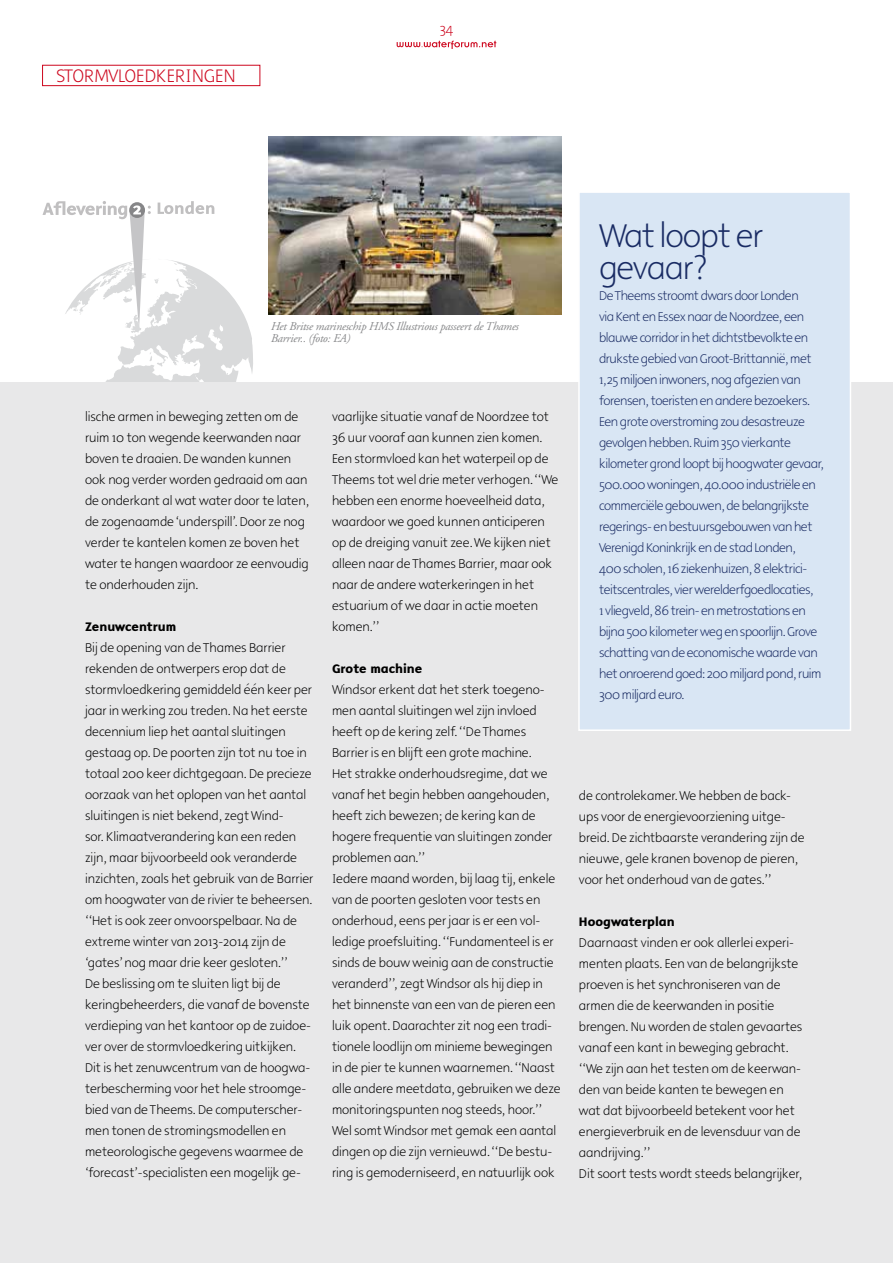
<style>
.page{position:relative;width:893px;height:1263px;background:#fff}
.page>*{position:absolute;margin:0;border:0;box-sizing:border-box;transform-origin:0 0}
.t1{font:300 33px/31.5px "Malcom";letter-spacing:-.03em;color:#1a2c64}
.t2{font:300 18.15px "Malcom";color:#cd071e}
.t3{font:300 13.5px "Malcom";color:#cd071e}
.t4{font:300 12.75px/21px "Malcom";color:#000}
.t5{font:300 12.75px/21px "Malcom";letter-spacing:-.03em;color:#1a2c64}
.t6{font:700 12.75px "Malcom";color:#000}
.t7{font:italic 11.85px/12px "Adobe Garamond";letter-spacing:-.02em;color:#87888a}
</style>
<div class="page">
<svg style="left:43px;top:201px;width:211px;height:182px"></svg>
<svg style="left:397px;top:41px;width:99px;height:8px"></svg>
<div style="left:0;top:383px;width:893px;height:880px;background:#e8e8e9"></div>
<div style="left:578px;top:191px;width:273px;height:540px;background:#d9e6f4;border:2px solid #fff"></div>
<div style="left:43px;top:65px;width:217px;height:21px;border:1px solid #cd071e"></div>
<img style="left:269px;top:136px;width:292px;height:179px">
<h2 class="t2" style="left:56px;top:64px;width:169px">Stormvloedkeringen</h2>
<p class="t3" style="left:440px;top:20px;width:15px">34</p>
<p class="t7" style="left:270px;top:320px;width:250px">Het Britse marineschip HMS Illustrious passeert de Thames<br>Barrier.. (foto: EA)</p>
<p class="t4" style="left:85px;top:406px;width:226px">lische armen in beweging zetten om de ruim 10 ton wegende keerwanden naar boven te draaien. De wanden kunnen ook nog verder worden gedraaid om aan de onderkant al wat water door te laten, de zogenaamde ‘underspill’. Door ze nog verder te kantelen komen ze boven het water te hangen waardoor ze eenvoudig te onderhouden zijn.</p>
<p class="t6" style="left:85px;top:618px;width:93px">Zenuwcentrum</p>
<p class="t4" style="left:85px;top:637px;width:230px">Bij de opening van de Thames Barrier rekenden de ontwerpers erop dat de stormvloedkering gemiddeld één keer per jaar in werking zou treden. Na het eerste decennium liep het aantal sluitingen gestaag op. De poorten zijn tot nu toe in totaal 200 keer dichtgegaan. De precieze oorzaak van het oplopen van het aantal sluitingen is niet bekend, zegt Wind-<br>sor. Klimaatverandering kan een reden zijn, maar bijvoorbeeld ook veranderde inzichten, zoals het gebruik van de Barrier om hoogwater van de rivier te beheersen. “Het is ook zeer onvoorspelbaar. Na de extreme winter van 2013-2014 zijn de ‘gates’ nog maar drie keer gesloten.”<br>De beslissing om te sluiten ligt bij de keringbeheerders, die vanaf de bovenste verdieping van het kantoor op de zuidoe&shy;ver over de stormvloedkering uitkijken.<br>Dit is het zenuwcentrum van de hoogwa&shy;terbescherming voor het hele stroomge&shy;bied van de Theems. De computerscher&shy;men tonen de stromingsmodellen en meteorologische gegevens waarmee de ‘forecast’-specialisten een mogelijk ge-</p>
<p class="t4" style="left:332px;top:406px;width:228px">vaarlijke situatie vanaf de Noordzee tot 36 uur vooraf aan kunnen zien komen.<br>Een stormvloed kan het waterpeil op de Theems tot wel drie meter verhogen. “We hebben een enorme hoeveelheid data, waardoor we goed kunnen anticiperen op de dreiging vanuit zee. We kijken niet alleen naar de Thames Barrier, maar ook naar de andere waterkeringen in het estuarium of we daar in actie moeten komen.”</p>
<p class="t6" style="left:332px;top:660px;width:92px">Grote machine</p>
<p class="t4" style="left:332px;top:679px;width:230px">Windsor erkent dat het sterk toegeno&shy;men aantal sluitingen wel zijn invloed heeft op de kering zelf. “De Thames Barrier is en blijft een grote machine.<br>Het strakke onderhoudsregime, dat we vanaf het begin hebben aangehouden, heeft zich bewezen; de kering kan de hogere frequentie van sluitingen zonder problemen aan.”<br>Iedere maand worden, bij laag tij, enkele van de poorten gesloten voor tests en onderhoud, eens per jaar is er een vol&shy;ledige proefsluiting. “Fundamenteel is er sinds de bouw weinig aan de constructie veranderd”, zegt Windsor als hij diep in het binnenste van een van de pieren een luik opent. Daarachter zit nog een tradi&shy;tionele loodlijn om minieme bewegingen in de pier te kunnen waarnemen. “Naast alle andere meetdata, gebruiken we deze monitoringspunten nog steeds, hoor.” Wel somt Windsor met gemak een aantal dingen op die zijn vernieuwd. “De bestu&shy;ring is gemoderniseerd, en natuurlijk ook</p>
<h1 class="t1" style="left:599px;top:220px;width:166px">Wat loopt er gevaar?</h1>
<p class="t5" style="left:599px;top:285px;width:227px">De Theems stroomt dwars door Londen<br>via Kent en Essex naar de Noordzee, een blauwe corridor in het dichtstbevolkte en drukste gebied van Groot-Brittannië, met 1,25 miljoen inwoners, nog afgezien van forensen, toeristen en andere bezoekers.<br>Een grote overstroming zou desastreuze gevolgen hebben. Ruim 350 vierkante kilometer grond loopt bij hoogwater gevaar, 500.000 woningen, 40.000 industriële en commerciële gebouwen, de belangrijkste regerings- en bestuursgebouwen van het Verenigd Koninkrijk en de stad Londen,<br>400 scholen, 16 ziekenhuizen, 8 elektrici&shy;teitscentrales, vier werelderfgoedlocaties,<br>1 vliegveld, 86 trein- en metrostations en bijna 500 kilometer weg en spoorlijn. Grove schatting van de economische waarde van het onroerend goed: 200 miljard pond, ruim 300 miljard euro.</p>
<p class="t4" style="left:579px;top:785px;width:227px">de controlekamer. We hebben de back&shy;ups voor de energievoorziening uitge&shy;breid. De zichtbaarste verandering zijn de nieuwe, gele kranen bovenop de pieren, voor het onderhoud van de gates.”</p>
<p class="t6" style="left:579px;top:913px;width:97px">Hoogwaterplan</p>
<p class="t4" style="left:579px;top:932px;width:225px">Daarnaast vinden er ook allerlei experi&shy;menten plaats. Een van de belangrijkste proeven is het synchroniseren van de armen die de keerwanden in positie brengen. Nu worden de stalen gevaartes vanaf een kant in beweging gebracht. “We zijn aan het testen om de keerwan&shy;den van beide kanten te bewegen en wat dat bijvoorbeeld betekent voor het energieverbruik en de levensduur van de aandrijving.”<br>Dit soort tests wordt steeds belangrijker,</p>
</div>
